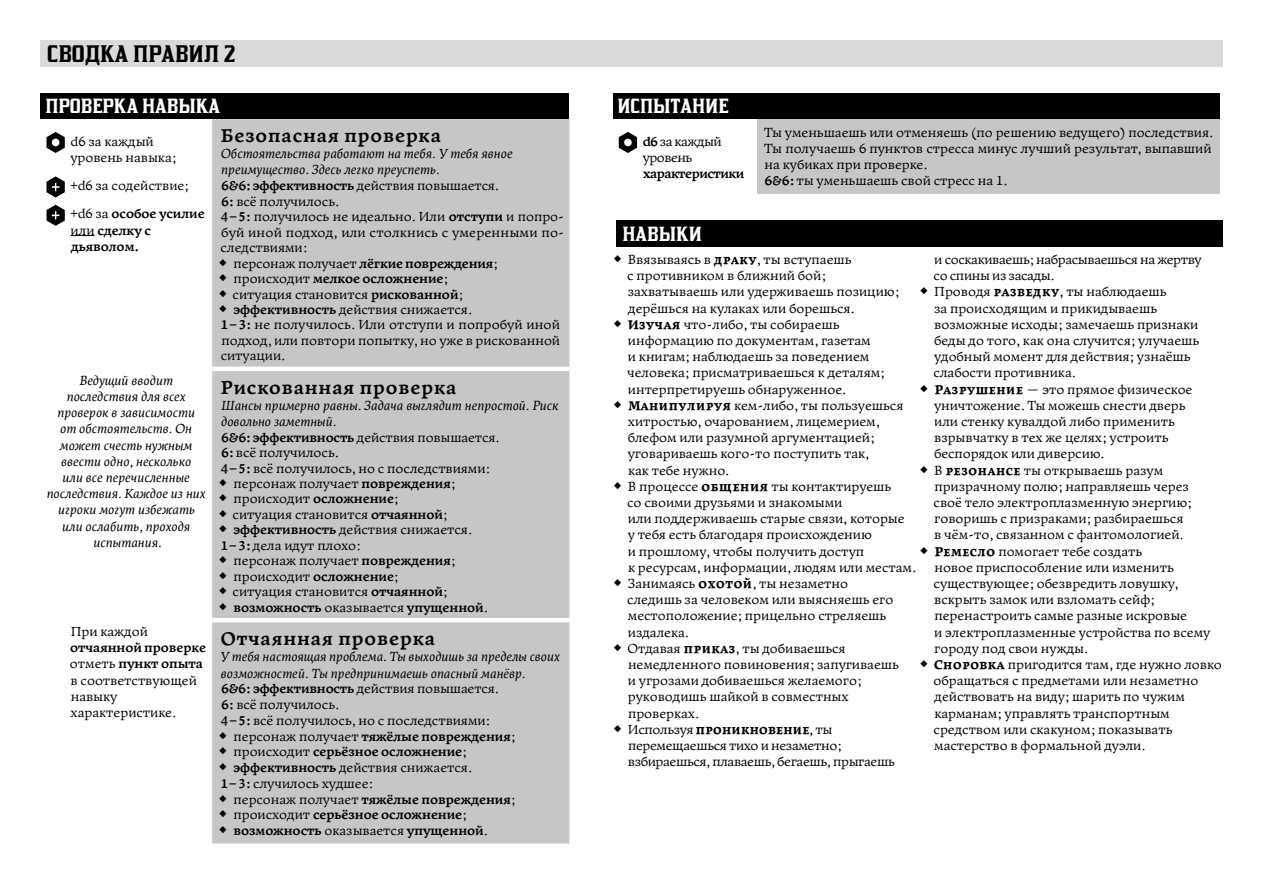
<style>
.page{position:relative;width:1263px;height:893px;background:#fff}
.page>*{position:absolute;margin:0;border:0;box-sizing:border-box;transform-origin:0 0}
.t1{font:21px "Kirsty RU Sby Daymarius";color:#000}
.t2{font:700 19.5px "Leksa";letter-spacing:.05em;color:#000}
.t3{font:18px "Kirsty RU Sby Daymarius";color:#fff}
.t4{font:13.5px/16.2px "Leksa";color:#000}
.t5{font:italic 13.5px/16.2px "Leksa";color:#000}
.t6{font:700 13.5px/16.2px "Leksa";color:#000}
.t7{font:13.5px/16.2px "Leksa";letter-spacing:-.025em;color:#000}
.t8{font:13.5px/16.2px "Leksa";letter-spacing:-.03em;color:#000}
.t9{font:700 13.5px "Leksa";letter-spacing:-.03em;color:#000}
.s1{font-weight:700}
.s2{font-weight:400}
.s3{font-style:italic}
.s4{font-family:"Arno Pro";font-size:22.5px}
.s5{font-family:"Arno Pro";font-weight:400;font-size:22.5px}
.s6{font-weight:700;font-style:normal}
.s7{font-style:normal}
.s8{font-weight:800}
</style>
<div class="page">
<div style="left:40px;top:40px;width:1182px;height:27px;background:#dadada"></div>
<div style="left:613px;top:93px;width:606px;height:26px;background:#000"></div>
<div style="left:757px;top:119px;width:462px;height:75px;background:#c6c6c6"></div>
<svg style="left:619px;top:132px;width:18px;height:21px"></svg>
<div style="left:40px;top:93px;width:529px;height:26px;background:#000"></div>
<div style="left:212px;top:119px;width:357px;height:724px;background:#c6c6c6"></div>
<hr style="left:212px;top:367px;width:357px;height:4px;background:#fff">
<hr style="left:212px;top:618px;width:357px;height:4px;background:#fff">
<svg style="left:71px;top:235px;width:23px;height:1px"></svg>
<svg style="left:47px;top:132px;width:18px;height:21px"></svg>
<svg style="left:47px;top:176px;width:18px;height:22px"></svg>
<svg style="left:47px;top:205px;width:18px;height:21px"></svg>
<div style="left:616px;top:220px;width:606px;height:27px;background:#000"></div>
<h1 class="t1" style="left:47px;top:41px;width:190px">СВОДКА ПРАВИЛ 2</h1>
<h3 class="t3" style="left:45px;top:96px;width:176px">ПРОВЕРКА НАВЫКА</h3>
<p class="t4" style="left:70px;top:133px;width:107px">d6 за каждый уровень навыка;</p>
<p class="t4" style="left:70px;top:171px;width:136px;line-height:28.3px">+d6 за содействие; +d6 за <span class="s1">особое усилие</span></p>
<p class="t6" style="left:71px;top:222px;width:82px"><span class="s2">или</span> сделку с дьяволом.</p>
<h2 class="t2" style="left:221px;top:123px;width:222px">Безопасная проверка</h2>
<p class="t4" style="left:221px;top:146px;width:345px;line-height:15.8px"><span class="s3">Обстоятельства работают на тебя. У тебя явное преимущество. Здесь легко преуспеть.<br></span><span class="s1">6&amp;6: эффективность</span> действия повышается.<br><span class="s1">6:</span> всё получилось.<br><span class="s1">4–5:</span> получилось не идеально. Или <span class="s1">отступи</span> и попро&shy;буй иной подход, или столкнись с умеренными по&shy;следствиями:</p>
<p class="t4" style="left:219px;top:255px;width:280px"><span class="s4">◆</span> персонаж получает <span class="s1">лёгкие повреждения</span>;</p>
<p class="t6" style="left:219px;top:271px;width:231px"><span class="s5">◆</span> <span class="s2">происходит</span> мелкое осложнение<span class="s2">;</span></p>
<p class="t4" style="left:219px;top:286px;width:246px"><span class="s4">◆</span> ситуация становится <span class="s1">рискованной</span>;</p>
<p class="t4" style="left:219px;top:302px;width:343px;line-height:15.5px"><span class="s4">◆</span> <span class="s1">эффективность</span> действия снижается.<br><span class="s1">1–3:</span> не получилось. Или отступи и попробуй иной подход, или повтори попытку, но уже в рискованной ситуации.</p>
<p class="t5" style="left:47px;top:372px;width:161px;text-align:center">Ведущий вводит последствия для всех проверок в зависимости<br>от обстоятельств. Он может счесть нужным ввести одно, несколько<br>или все перечисленные последствия. Каждое из них игроки могут избежать или ослабить, проходя испытания.</p>
<h2 class="t2" style="left:221px;top:375px;width:237px">Рискованная проверка</h2>
<p class="t5" style="left:221px;top:398px;width:339px;line-height:15.6px">Шансы примерно равны. Задача выглядит непростой. Риск довольно заметный.<br><span class="s6">6&amp;6: эффективность</span> <span class="s7">действия повышается.<br></span><span class="s6">6:</span> <span class="s7">всё получилось.<br></span><span class="s6">4–5:</span> <span class="s7">всё получилось, но с последствиями:</span></p>
<p class="t4" style="left:219px;top:475px;width:238px"><span class="s4">◆</span> персонаж получает <span class="s1">повреждения</span>;</p>
<p class="t4" style="left:219px;top:491px;width:181px"><span class="s4">◆</span> происходит <span class="s1">осложнение</span>;</p>
<p class="t4" style="left:219px;top:506px;width:230px"><span class="s4">◆</span> ситуация становится <span class="s1">отчаянной</span>;</p>
<p class="t4" style="left:219px;top:522px;width:255px;line-height:15.5px"><span class="s4">◆</span> <span class="s1">эффективность</span> действия снижается.<br><span class="s1">1–3:</span> дела идут плохо:</p>
<p class="t4" style="left:219px;top:553px;width:238px"><span class="s4">◆</span> персонаж получает <span class="s1">повреждения</span>;</p>
<p class="t4" style="left:219px;top:568px;width:181px"><span class="s4">◆</span> происходит <span class="s1">осложнение</span>;</p>
<p class="t4" style="left:219px;top:583px;width:230px"><span class="s4">◆</span> ситуация становится <span class="s1">отчаянной</span>;</p>
<p class="t6" style="left:219px;top:599px;width:271px"><span class="s5">◆</span> возможность <span class="s2">оказывается</span> упущенной<span class="s2">.</span></p>
<p class="t4" style="left:71px;top:623px;width:79px">При каждой</p>
<p class="t4" style="left:70px;top:640px;width:137px"><span class="s1">отчаянной проверке </span>отметь <span class="s1">пункт опыта </span>в соответствующей навыку характеристике.</p>
<h2 class="t2" style="left:221px;top:627px;width:216px">Отчаянная проверка</h2>
<p class="t5" style="left:220px;top:649px;width:341px">У тебя настоящая проблема. Ты выходишь за пределы своих возможностей. Ты предпринимаешь опасный манёвр.<br><span class="s6">6&amp;6: эффективность</span> <span class="s7">действия повышается.<br></span><span class="s6">6:</span> <span class="s7">всё получилось.<br></span><span class="s6">4–5:</span> <span class="s7">всё получилось, но с последствиями:</span></p>
<p class="t6" style="left:219px;top:728px;width:298px"><span class="s5">◆</span> <span class="s2">персонаж получает</span> тяжёлые повреждения<span class="s2">;</span></p>
<p class="t6" style="left:219px;top:744px;width:249px"><span class="s5">◆</span> <span class="s2">происходит</span> серьёзное осложнение<span class="s2">;</span></p>
<p class="t4" style="left:219px;top:760px;width:255px;line-height:15.8px"><span class="s4">◆</span> <span class="s1">эффективность</span> действия снижается.<br><span class="s1">1–3:</span> случилось худшее:</p>
<p class="t6" style="left:219px;top:791px;width:298px"><span class="s5">◆</span> <span class="s2">персонаж получает</span> тяжёлые повреждения<span class="s2">;</span></p>
<p class="t6" style="left:219px;top:807px;width:249px"><span class="s5">◆</span> <span class="s2">происходит</span> серьёзное осложнение<span class="s2">;</span></p>
<p class="t6" style="left:219px;top:822px;width:271px"><span class="s5">◆</span> возможность <span class="s2">оказывается</span> упущенной<span class="s2">.</span></p>
<h3 class="t3" style="left:617px;top:96px;width:113px">ИСПЫТАНИЕ</h3>
<p class="t8" style="left:643px;top:133px;width:81px"><span class="s1">d6</span> за каждый уровень</p>
<p class="t9" style="left:643px;top:165px;width:103px">характеристики</p>
<h3 class="t3" style="left:622px;top:223px;width:81px">НАВЫКИ</h3>
<p class="t4" style="left:764px;top:124px;width:451px">Ты уменьшаешь или отменяешь (по решению ведущего) последствия.<br>Ты получаешь 6 пунктов стресса минус лучший результат, выпавший на кубиках при проверке.<br><span class="s1">6&amp;6:</span> ты уменьшаешь свой стресс на 1.</p>
<p class="t7" style="left:933px;top:251px;width:270px">и соскакиваешь; набрасываешься на жертву со спины из засады.</p>
<p class="t4" style="left:933px;top:284px;width:267px;text-indent:-14px"><span class="s4">◆</span> Проводя <span class="s8">разведку</span>, ты наблюдаешь<br>за происходящим и прикидываешь возможные исходы; замечаешь признаки беды до того, как она случится; улучаешь удобный момент для действия; узнаёшь слабости противника.</p>
<p class="t4" style="left:934px;top:381px;width:260px;text-indent:-14px"><span class="s4">◆</span> <span class="s8">Разрушение</span> — это прямое физическое уничтожение. Ты можешь снести дверь или стенку кувалдой либо применить взрывчатку в тех же целях; устроить беспорядок или диверсию.</p>
<p class="t4" style="left:933px;top:462px;width:260px;text-indent:-14px"><span class="s4">◆</span> В <span class="s8">резонансе</span> ты открываешь разум призрачному полю; направляешь через своё тело электроплазменную энергию; говоришь с призраками; разбираешься в чём‑ то, связанном с фантомологией.</p>
<p class="t4" style="left:933px;top:543px;width:278px;text-indent:-14px"><span class="s4">◆</span> <span class="s8">Ремесло</span> помогает тебе создать<br>новое приспособление или изменить существующее; обезвредить ловушку, вскрыть замок или взломать сейф; перенастроить самые разные искровые<br>и электроплазменные устройства по всему городу под свои нужды.</p>
<p class="t4" style="left:933px;top:656px;width:290px;text-indent:-14px"><span class="s4">◆</span> <span class="s8">Сноровка</span> пригодится там, где нужно ловко обращаться с предметами или незаметно действовать на виду; шарить по чужим карманам; управлять транспортным средством или скакуном; показывать мастерство в формальной дуэли.</p>
<p class="t4" style="left:627px;top:251px;width:273px;text-indent:-14px"><span class="s4">◆</span> Ввязываясь в <span class="s8">драку</span>, ты вступаешь<br>с противником в ближний бой; захватываешь или удерживаешь позицию; дерёшься на кулаках или борешься.</p>
<p class="t4" style="left:627px;top:316px;width:259px;text-indent:-14px"><span class="s4">◆</span> <span class="s8">Изучая</span> что‑либо, ты собираешь информацию по документам, газетам<br>и книгам; наблюдаешь за поведением человека; присматриваешься к деталям; интерпретируешь обнаруженное.</p>
<p class="t4" style="left:628px;top:397px;width:277px;text-indent:-14px"><span class="s4">◆</span> <span class="s8">Манипулируя</span> кем‑либо, ты пользуешься хитростью, очарованием, лицемерием, блефом или разумной аргументацией; уговариваешь кого‑ то поступить так,<br>как тебе нужно.</p>
<p class="t4" style="left:627px;top:478px;width:291px;text-indent:-14px"><span class="s4">◆</span> В процессе <span class="s8">общения</span> ты контактируешь<br>со своими друзьями и знакомыми<br>или поддерживаешь старые связи, которые<br>у тебя есть благодаря происхождению<br>и прошлому, чтобы получить доступ<br>к ресурсам, информации, людям или местам.</p>
<p class="t4" style="left:627px;top:575px;width:268px;text-indent:-14px"><span class="s4">◆</span> Занимаясь <span class="s8">охотой</span>, ты незаметно следишь за человеком или выясняешь его местоположение; прицельно стреляешь издалека.</p>
<p class="t4" style="left:628px;top:640px;width:272px;text-indent:-15px"><span class="s4">◆</span> Отдавая <span class="s8">приказ</span>, ты добиваешься немедленного повиновения; запугиваешь и угрозами добиваешься желаемого; руководишь шайкой в совместных проверках.</p>
<p class="t7" style="left:628px;top:721px;width:268px;text-indent:-14px"><span class="s4">◆</span> Используя <span class="s8">проникновение</span>, ты перемещаешься тихо и незаметно; взбираешься, плаваешь, бегаешь, прыгаешь</p>
</div>
